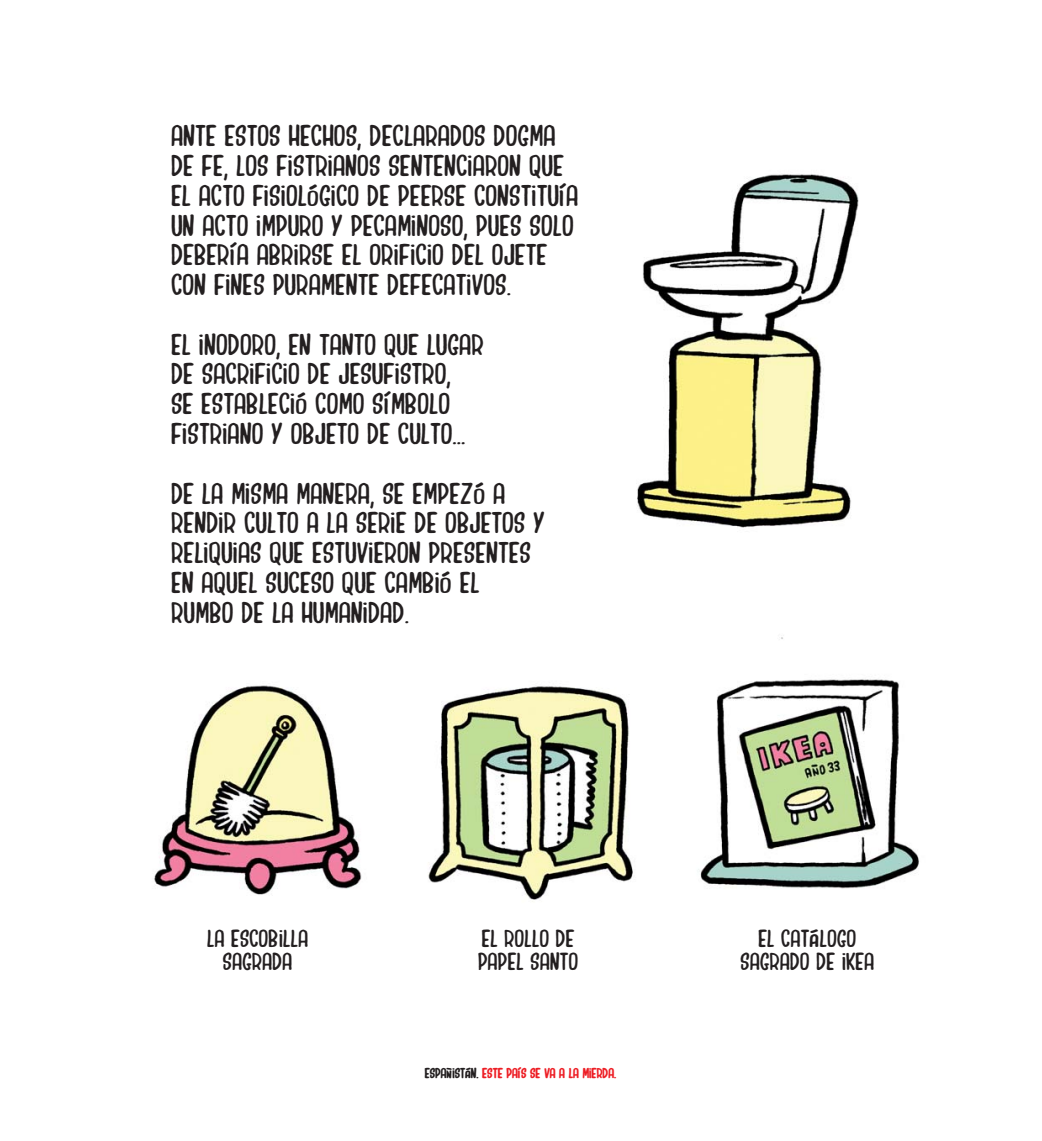
<style>
.page{position:relative;width:1042px;height:1141px;background:#fff}
.page>*{position:absolute;margin:0;border:0;box-sizing:border-box;transform-origin:0 0}
.t1{font:29.75px/29.8px "Salo";color:#231f20}
.t2{font:24.5px/22.8px "Salo";color:#231f20;text-align:center}
.t3{font:700 14px "Salo";color:#ed1e25}
.s1{color:#231f20}
</style>
<div class="page">
<img style="left:154px;top:174px;width:765px;height:728px">
<p class="t1" style="left:172px;top:121px;width:409px">ANTE ESTOS HECHOS, DECLARADOS DOGMA DE FE, LOS FISTRIANOS SENTENCIARON QUE EL ACTO FISIOLÓGICO DE PEERSE CONSTITUÍA UN ACTO IMPURO Y PECAMINOSO, PUES SOLO DEBERÍA ABRIRSE EL ORIFICIO DEL OJETE CON FINES PURAMENTE DEFECATIVOS.</p>
<p class="t1" style="left:172px;top:330px;width:314px">EL INODORO, EN TANTO QUE LUGAR<br>DE SACRIFICIO DE JESUFISTRO,<br>SE ESTABLECIÓ COMO SÍMBOLO<br>FISTRIANO Y OBJETO DE CULTO...</p>
<p class="t1" style="left:172px;top:478px;width:375px">DE LA MISMA MANERA, SE EMPEZÓ A<br>RENDIR CULTO A LA SERIE DE OBJETOS Y<br>RELIQUIAS QUE ESTUVIERON PRESENTES<br>EN AQUEL SUCESO QUE CAMBIÓ EL<br>RUMBO DE LA HUMANIDAD.</p>
<p class="t2" style="left:207px;top:927px;width:103px">LA ESCOBILLA<br>SAGRADA</p>
<p class="t2" style="left:478px;top:927px;width:102px;text-align:left">EL ROLLO DE<br>PAPEL SANTO</p>
<p class="t2" style="left:741px;top:927px;width:135px">EL CATÁLOGO<br>SAGRADO DE IKEA</p>
<p class="t3" style="left:425px;top:1065px;width:193px"><span class="s1">ESPAÑISTÁN.</span> ESTE PAÍS SE VA A LA MIERDA.</p>
</div>
